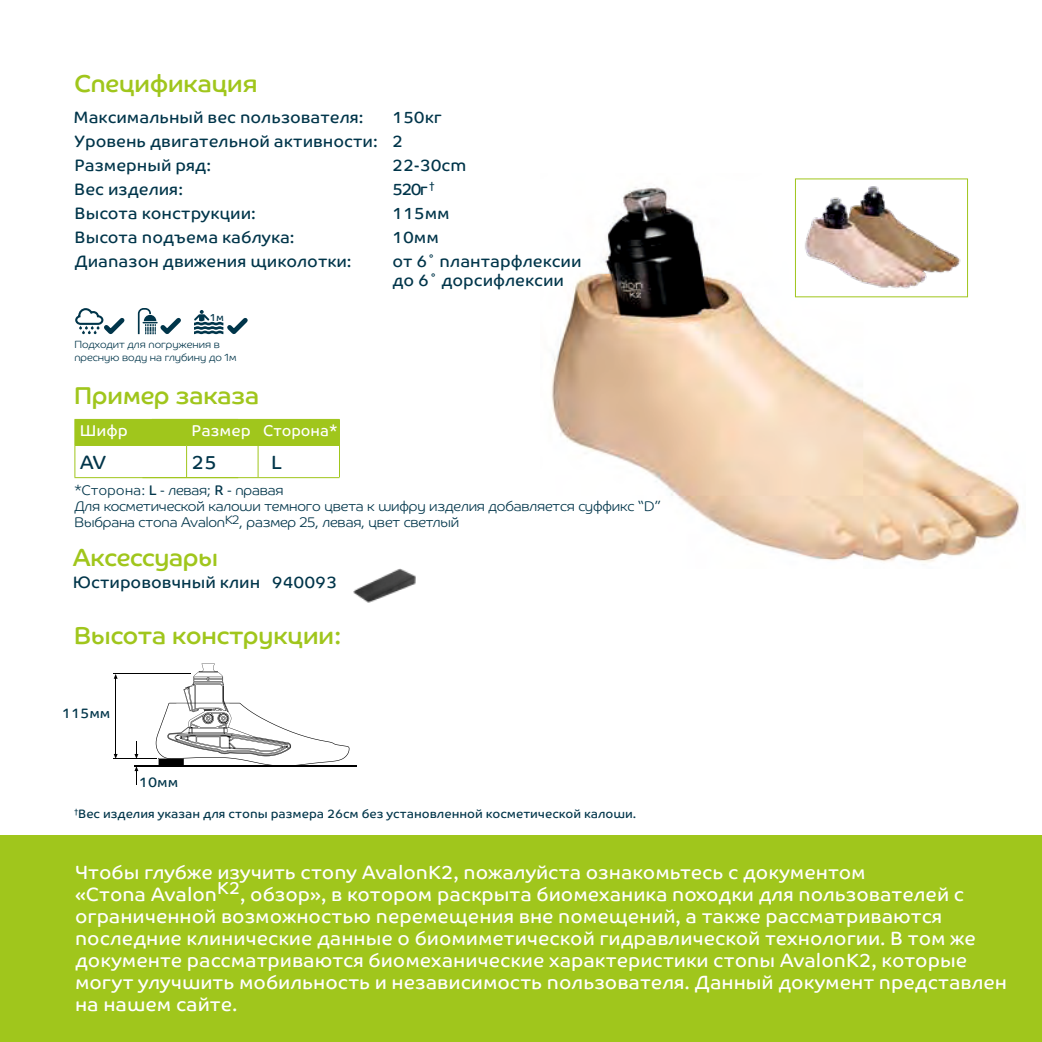
<style>
.page{position:relative;width:1042px;height:1042px;background:#fff}
.page>*{position:absolute;margin:0;border:0;box-sizing:border-box;transform-origin:0 0}
.t1{font:24.5px "Co Headline Corp";color:#a0c61c}
.t2{font:19.25px/21.9px "Co Text Corp";color:#fff}
.t3{font:19.25px "Co Text Corp";color:#00354a}
.t4{font:17.5px "Co Text Corp";color:#fff}
.t5{font:16.62px/18.9px "Co Text Corp";color:#00354a}
.t6{font:15.75px "Co Text Corp";color:#fff}
.t7{font:300 14px/16.1px "Co Headline Corp";letter-spacing:-.01em;color:#00354a}
.t8{font:14px "Co Text Corp";color:#00354a}
.t9{font:12.25px "Co Text Corp";color:#00354a}
.t10{font:300 12.25px "Co Headline Corp";color:#00354a}
.t11{font:300 10.5px/12.1px "Co Headline Corp";color:#00354a}
.t12{font:10.5px "Co Text Corp";color:#00354a}
.s1{font-family:"Co Text Corp"}
.s2{font-family:"Co Text Corp";font-weight:400}
</style>
<div class="page">
<img style="left:551px;top:178px;width:470px;height:385px">
<svg style="left:75px;top:308px;width:173px;height:27px"></svg>
<div style="left:74px;top:419px;width:265px;height:26px;background:#a0c61c"></div>
<hr style="left:74px;top:446px;width:1px;height:31px;background:#a0c61c">
<hr style="left:74px;top:445px;width:112px;height:1px;background:#a0c61c">
<hr style="left:186px;top:445px;width:153px;height:1px;background:#a0c61c">
<hr style="left:186px;top:446px;width:1px;height:31px;background:#a0c61c">
<hr style="left:257px;top:446px;width:1px;height:31px;background:#a0c61c">
<hr style="left:339px;top:419px;width:1px;height:58px;background:#a0c61c">
<hr style="left:74px;top:477px;width:112px;height:1px;background:#a0c61c">
<hr style="left:142px;top:477px;width:197px;height:1px;background:#a0c61c">
<img style="left:353px;top:568px;width:63px;height:35px">
<hr style="left:115px;top:677px;width:1px;height:79px;background:#000">
<hr style="left:113px;top:758px;width:44px;height:1px;background:#000">
<svg style="left:134px;top:741px;width:4px;height:17px"></svg>
<svg style="left:134px;top:766px;width:4px;height:18px"></svg>
<hr style="left:134px;top:765px;width:222px;height:1px;background:#000">
<svg style="left:156px;top:663px;width:193px;height:102px"></svg>
<hr style="left:113px;top:673px;width:78px;height:1px;background:#000">
<img style="left:800px;top:180px;width:163px;height:115px">
<div style="left:0;top:835px;width:1041px;height:206px;background:#a0c61c"></div>
<p class="t1" style="left:74px;top:74px;width:184px">Спецификация</p>
<p class="t5" style="left:74px;top:109px;width:291px">Mаксимальный вес пользователя:</p>
<p class="t5" style="left:392px;top:109px;width:51px">150кг</p>
<p class="t5" style="left:74px;top:133px;width:305px">Уровень двигательной активности:</p>
<p class="t5" style="left:392px;top:133px;width:12px">2</p>
<p class="t5" style="left:74px;top:157px;width:138px">Размерный ряд:</p>
<p class="t5" style="left:392px;top:157px;width:76px">22-30cm</p>
<p class="t5" style="left:74px;top:181px;width:110px">Вес изделия:</p>
<p class="t5" style="left:392px;top:181px;width:44px">520г <sup>†</sup></p>
<p class="t5" style="left:74px;top:205px;width:183px">Bысота конструкции:</p>
<p class="t5" style="left:392px;top:205px;width:59px">115мм</p>
<p class="t5" style="left:74px;top:229px;width:221px">Высота подъема каблука:</p>
<p class="t5" style="left:392px;top:229px;width:48px">10мм</p>
<p class="t5" style="left:74px;top:253px;width:278px">Диапазон движения щиколотки:</p>
<p class="t5" style="left:392px;top:253px;width:191px">от 6˚ плантарфлексии до 6˚ дорсифлексии</p>
<p class="t12" style="left:209px;top:313px;width:16px">1м</p>
<p class="t11" style="left:74px;top:339px;width:164px">Подходит для погружения в пресную воду на глубину до 1м</p>
<p class="t1" style="left:74px;top:385px;width:186px">Пример заказа</p>
<p class="t6" style="left:80px;top:424px;width:49px">Шифр</p>
<p class="t6" style="left:191px;top:424px;width:147px">Размер Сторона*</p>
<p class="t3" style="left:80px;top:455px;width:28px">AV</p>
<p class="t3" style="left:191px;top:455px;width:27px">25</p>
<p class="t3" style="left:271px;top:455px;width:12px">L</p>
<p class="t7" style="left:74px;top:483px;width:588px">*<span class="s1">Сторона:</span> <span class="s2">L</span> - левая; <span class="s2">R</span> - правая<br>Для косметической калоши темного цвета к шифру изделия добавляется суффикс “D”<br>Выбрана стопа Avalon , размер 25, левая, цвет светлый</p>
<p class="t10" style="left:225px;top:514px;width:16px">K2</p>
<p class="t1" style="left:73px;top:548px;width:147px">Аксессуары</p>
<p class="t5" style="left:73px;top:573px;width:189px">Юстирововчный клин</p>
<p class="t5" style="left:272px;top:574px;width:67px">940093</p>
<p class="t1" style="left:74px;top:626px;width:268px">Высота конструкции:</p>
<p class="t8" style="left:62px;top:708px;width:50px">115мм</p>
<p class="t8" style="left:139px;top:776px;width:41px">10мм</p>
<p class="t9" style="left:74px;top:808px;width:563px"><sup>†</sup>Вес изделия указан для стопы размера 26см без установленной косметической калоши.</p>
<p class="t2" style="left:75px;top:862px;width:792px">Чтобы глубже изучить стопу AvalonK2, пожалуйста ознакомьтесь с документом</p>
<p class="t4" style="left:217px;top:881px;width:25px">K2</p>
<p class="t2" style="left:75px;top:884px;width:933px">«Стопа Avalon , обзор», в котором раскрыта биомеханика походки для пользователей с ограниченной возможностью перемещения вне помещений, а также рассматриваются последние клинические данные о биомиметической гидравлической технологии. В том же документе рассматриваются биомеханические характеристики стопы AvalonK2, которые могут улучшить мобильность и независимость пользователя. Данный документ представлен на нашем сайте.</p>
</div>
